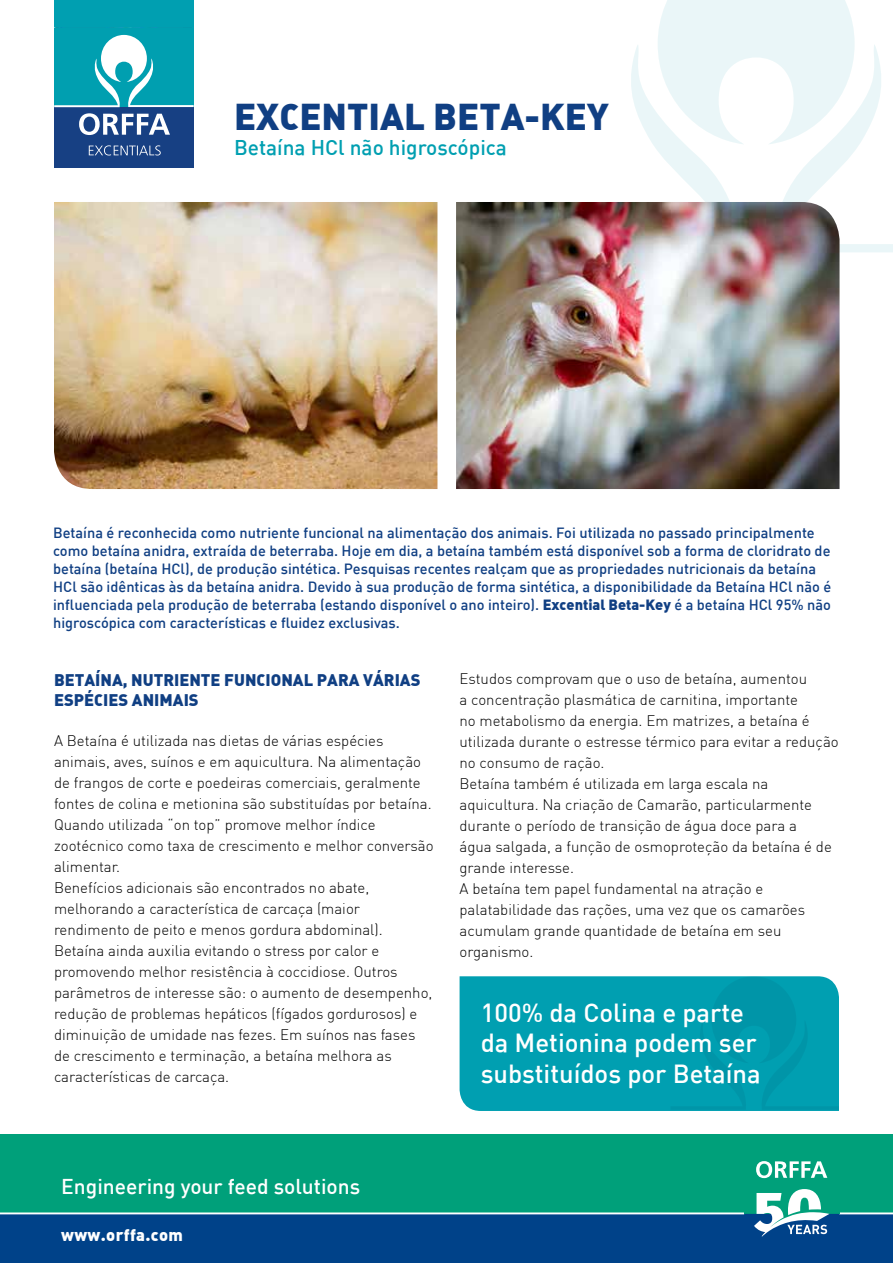
<style>
.page{position:relative;width:893px;height:1263px;background:#fff}
.page>*{position:absolute;margin:0;border:0;box-sizing:border-box;transform-origin:0 0}
.t1{font:36.6px "DIN Black Alternate";color:#103f83}
.t2{font:500 25.65px/30.8px "DIN";color:#fff}
.t3{font:500 21px "DIN";color:#fff}
.t4{font:500 20.85px "DIN";color:#009fb1}
.t5{font:16.5px/19.5px "DIN";color:#103f83}
.t6{font:16.5px "DIN";letter-spacing:.02em;color:#fff}
.t7{font:300 15px/21px "DIN";color:#000}
.t8{font:500 14.55px/18px "DIN";color:#103f83}
.s1{font-family:"DIN Black Alternate";font-weight:400}
</style>
<div class="page">
<svg style="left:631px;top:0;width:262px;height:252px"></svg>
<div style="left:0;top:1134px;width:893px;height:81px;background:#00a07a"></div>
<div style="left:0;top:1215px;width:893px;height:48px;background:#004289"></div>
<div style="left:54px;top:0;width:140px;height:45px;background:#009fb1"></div>
<svg style="left:460px;top:976px;width:379px;height:135px;background:#019eb0"></svg>
<div style="left:54px;top:107px;width:140px;height:60px;background:#174083"></div>
<svg style="left:89px;top:145px;width:72px;height:10px"></svg>
<svg style="left:79px;top:113px;width:91px;height:22px"></svg>
<svg style="left:54px;top:35px;width:140px;height:72px"></svg>
<img style="left:54px;top:202px;width:383px;height:287px">
<img style="left:456px;top:202px;width:383px;height:287px">
<svg style="left:0;top:1161px;width:893px;height:76px"></svg>
<h1 class="t1" style="left:234px;top:92px;width:377px">EXCENTIAL BETA-KEY</h1>
<h3 class="t4" style="left:234px;top:134px;width:274px">Betaína HCl não higroscópica</h3>
<p class="t8" style="left:53px;top:523px;width:780px">Betaína é reconhecida como nutriente funcional na alimentação dos animais. Foi utilizada no passado principalmente como betaína anidra, extraída de beterraba. Hoje em dia, a betaína também está disponível sob a forma de cloridrato de betaína (betaína HCl), de produção sintética. Pesquisas recentes realçam que as propriedades nutricionais da betaína HCl são idênticas às da betaína anidra. Devido à sua produção de forma sintética, a disponibilidade da Betaína HCl não é influenciada pela produção de beterraba (estando disponível o ano inteiro). <span class="s1">Excential Beta-Key</span> é a betaína HCl 95% não higroscópica com características e fluidez exclusivas.</p>
<p class="t5" style="left:54px;top:669px;width:368px">BETAÍNA, NUTRIENTE FUNCIONAL PARA VÁRIAS<br>ESPÉCIES ANIMAIS</p>
<p class="t7" style="left:54px;top:730px;width:381px">A Betaína é utilizada nas dietas de várias espécies animais, aves, suínos e em aquicultura. Na alimentação de frangos de corte e poedeiras comerciais, geralmente fontes de colina e metionina são substituídas por betaína.<br>Quando utilizada “on top” promove melhor índice zootécnico como taxa de crescimento e melhor conversão alimentar.<br>Benefícios adicionais são encontrados no abate, melhorando a característica de carcaça (maior rendimento de peito e menos gordura abdominal).<br>Betaína ainda auxilia evitando o stress por calor e promovendo melhor resistência à coccidiose. Outros parâmetros de interesse são: o aumento de desempenho, redução de problemas hepáticos (fígados gordurosos) e diminuição de umidade nas fezes. Em suínos nas fases de crescimento e terminação, a betaína melhora as características de carcaça.</p>
<p class="t7" style="left:459px;top:668px;width:381px">Estudos comprovam que o uso de betaína, aumentou<br>a concentração plasmática de carnitina, importante<br>no metabolismo da energia. Em matrizes, a betaína é utilizada durante o estresse térmico para evitar a redução no consumo de ração.<br>Betaína também é utilizada em larga escala na aquicultura. Na criação de Camarão, particularmente durante o período de transição de água doce para a<br>água salgada, a função de osmoproteção da betaína é de grande interesse.<br>A betaína tem papel fundamental na atração e palatabilidade das rações, uma vez que os camarões acumulam grande quantidade de betaína em seu organismo.</p>
<h2 class="t2" style="left:481px;top:996px;width:282px">100% da Colina e parte da Metionina podem ser substituídos por Betaína</h2>
<h3 class="t3" style="left:61px;top:1173px;width:301px">Engineering your feed solutions</h3>
<p class="t6" style="left:61px;top:1224px;width:123px">www.orffa.com</p>
</div>
